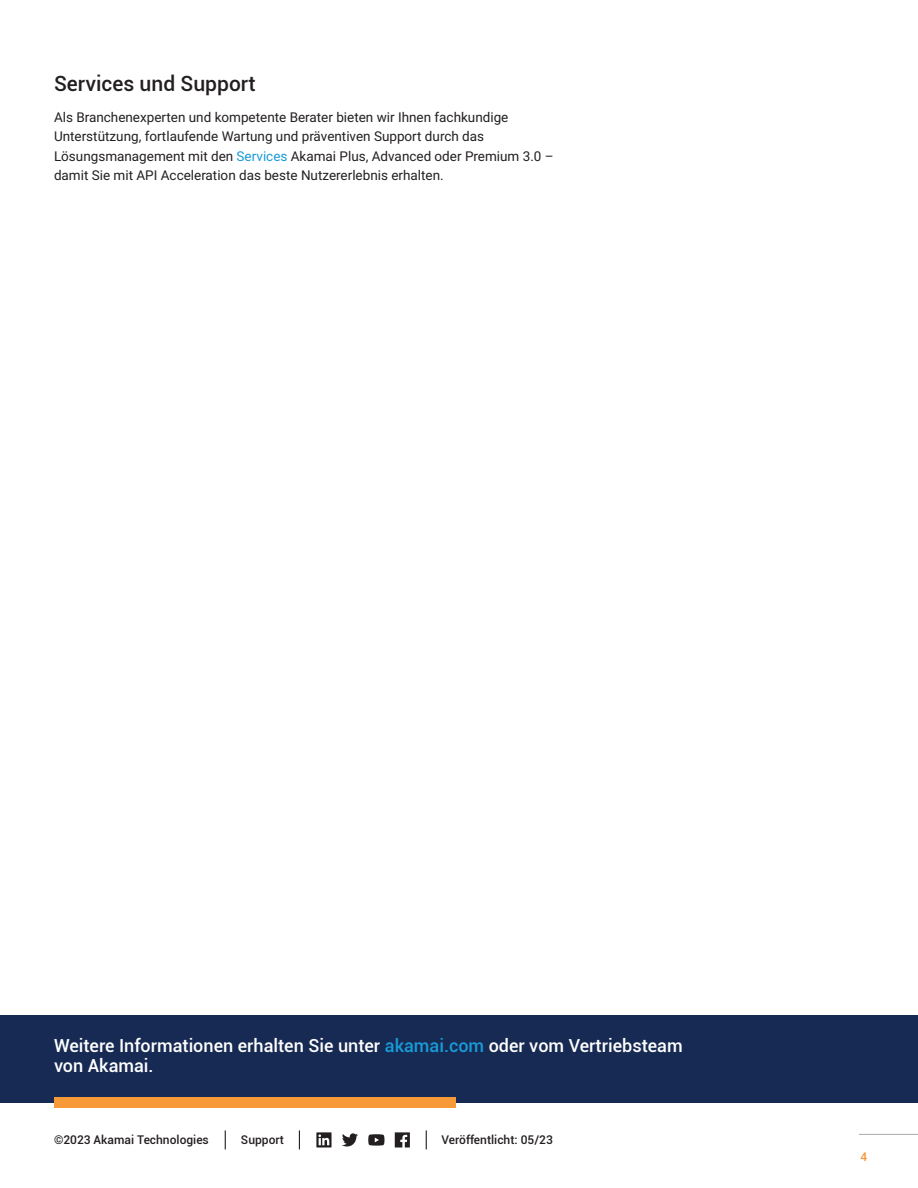
<style>
.page{position:relative;width:918px;height:1188px;background:#fff}
.page>*{position:absolute;margin:0;border:0;box-sizing:border-box;transform-origin:0 0}
.t1{font:500 21px "Roboto";color:#231f20}
.t2{font:500 18px/19.5px "Roboto";color:#fff}
.t3{font:13.5px/19.5px "Roboto";color:#231f20}
.t4{font:500 12px "Roboto";color:#231f20}
.t5{font:500 12px "Roboto";color:#f79938}
.s1{color:#199ad7}
</style>
<div class="page">
<svg style="left:299px;top:1130px;width:1px;height:19px"></svg>
<svg style="left:225px;top:1130px;width:1px;height:19px"></svg>
<svg style="left:426px;top:1130px;width:1px;height:19px"></svg>
<svg style="left:368px;top:1134px;width:16px;height:12px"></svg>
<svg style="left:316px;top:1132px;width:16px;height:16px"></svg>
<svg style="left:395px;top:1132px;width:15px;height:16px"></svg>
<svg style="left:342px;top:1133px;width:16px;height:14px"></svg>
<hr style="left:859px;top:1134px;width:59px;height:1px;background:#a8a8aa">
<div style="left:0;top:1015px;width:918px;height:87px;background:#172a53"></div>
<div style="left:54px;top:1097px;width:401px;height:11px;background:#f79938"></div>
<h1 class="t1" style="left:54px;top:69px;width:203px">Services und Support</h1>
<p class="t3" style="left:54px;top:107px;width:501px">Als Branchenexperten und kompetente Berater bieten wir Ihnen fachkundige Unterstützung, fortlaufende Wartung und präventiven Support durch das Lösungsmanagement mit den <span class="s1">Services</span> Akamai Plus, Advanced oder Premium 3.0 – damit Sie mit API Acceleration das beste Nutzererlebnis erhalten.</p>
<h2 class="t2" style="left:54px;top:1035px;width:630px">Weitere Informationen erhalten Sie unter <span class="s1">akamai.com</span> oder vom Vertriebsteam von Akamai.</h2>
<p class="t4" style="left:54px;top:1132px;width:156px">©2023 Akamai Technologies</p>
<p class="t4" style="left:241px;top:1132px;width:44px">Support</p>
<p class="t4" style="left:441px;top:1132px;width:113px">Veröffentlicht: 05/23</p>
<p class="t5" style="left:860px;top:1148px;width:8px">4</p>
</div>
